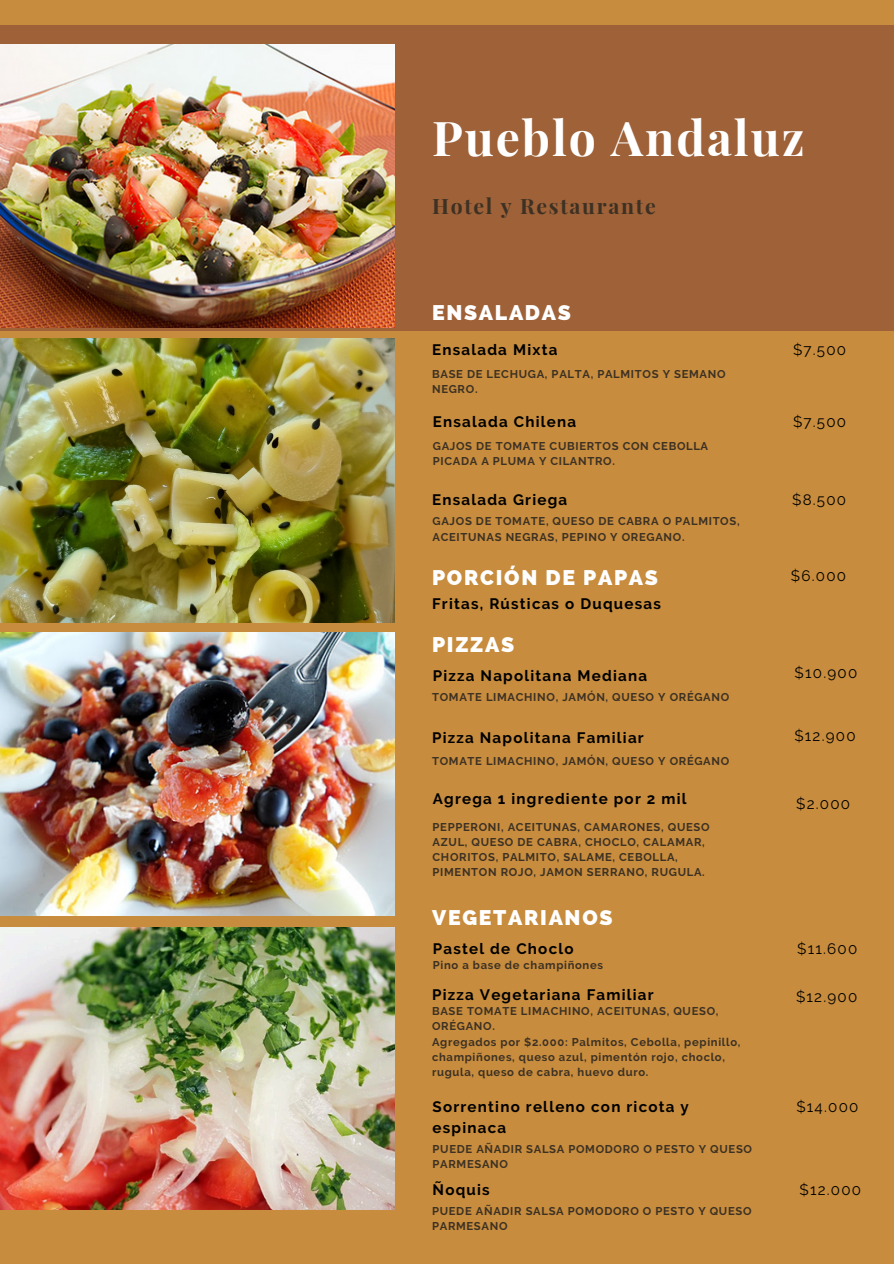
<style>
.page{position:relative;width:894px;height:1264px;background:#fff}
.page>*{position:absolute;margin:0;border:0;box-sizing:border-box;transform-origin:0 0}
.t1{font:700 48px "Playfair Display";letter-spacing:.04em;color:#fff}
.t2{font:800 21.15px "Raleway";letter-spacing:.08em;color:#fff}
.t3{font:700 21.15px "Playfair Display";letter-spacing:.08em;color:#3d3124}
.t4{font:700 15.15px/20.9px "Raleway";letter-spacing:.08em;color:#000}
.t5{font:15.15px "Raleway";letter-spacing:.08em;color:#000}
.t6{font:700 11.25px/15.3px "Raleway";letter-spacing:.06em;color:#3d3124}
</style>
<div class="page">
<div style="left:0;top:0;width:893px;height:1263px;background:#c78c3d"></div>
<div style="left:0;top:25px;width:893px;height:305px;background:#9e6138"></div>
<img style="left:0;top:45px;width:394px;height:282px">
<img style="left:0;top:338px;width:394px;height:284px">
<img style="left:0;top:632px;width:394px;height:284px">
<img style="left:0;top:927px;width:394px;height:282px">
<p class="t1" style="left:432px;top:104px;width:374px">Pueblo Andaluz</p>
<h1 class="t3" style="left:432px;top:191px;width:225px">Hotel y Restaurante</h1>
<h3 class="t2" style="left:432px;top:300px;width:140px">ENSALADAS</h3>
<h2 class="t4" style="left:432px;top:339px;width:127px">Ensalada Mixta</h2>
<h4 class="t5" style="left:792px;top:341px;width:55px">$7.500</h4>
<h5 class="t6" style="left:432px;top:367px;width:295px">BASE DE LECHUGA, PALTA, PALMITOS Y SEMANO<br>NEGRO.</h5>
<h6 class="t4" style="left:432px;top:411px;width:145px">Ensalada Chilena</h6>
<h4 class="t5" style="left:792px;top:412px;width:55px">$7.500</h4>
<h5 class="t6" style="left:432px;top:438px;width:277px">GAJOS DE TOMATE CUBIERTOS CON CEBOLLA<br>PICADA A PLUMA Y CILANTRO.</h5>
<p class="t4" style="left:432px;top:489px;width:136px">Ensalada Griega</p>
<h4 class="t6" style="left:432px;top:513px;width:308px">GAJOS DE TOMATE, QUESO DE CABRA O PALMITOS,<br>ACEITUNAS NEGRAS, PEPINO Y OREGANO.</h4>
<h2 class="t2" style="left:432px;top:564px;width:227px">PORCIÓN DE PAPAS</h2>
<h4 class="t4" style="left:432px;top:593px;width:230px">Fritas, Rústicas o Duquesas</h4>
<h6 class="t2" style="left:432px;top:631px;width:83px">PIZZAS</h6>
<h5 class="t4" style="left:432px;top:665px;width:216px">Pizza Napolitana Mediana</h5>
<h4 class="t6" style="left:432px;top:689px;width:298px">TOMATE LIMACHINO, JAMÓN, QUESO Y ORÉGANO</h4>
<h6 class="t4" style="left:432px;top:726px;width:213px">Pizza Napolitana Familiar</h6>
<h4 class="t6" style="left:432px;top:753px;width:298px">TOMATE LIMACHINO, JAMÓN, QUESO Y ORÉGANO</h4>
<h6 class="t4" style="left:432px;top:787px;width:255px">Agrega 1 ingrediente por 2 mil</h6>
<h4 class="t6" style="left:432px;top:820px;width:278px">PEPPERONI, ACEITUNAS, CAMARONES, QUESO AZUL, QUESO DE CABRA, CHOCLO, CALAMAR, CHORITOS, PALMITO, SALAME, CEBOLLA, PIMENTON ROJO, JAMON SERRANO, RUGULA.</h4>
<h5 class="t2" style="left:432px;top:905px;width:182px">VEGETARIANOS</h5>
<p class="t4" style="left:432px;top:938px;width:142px">Pastel de Choclo</p>
<h4 class="t6" style="left:432px;top:957px;width:172px">Pino a base de champiñones</h4>
<h6 class="t4" style="left:432px;top:984px;width:223px">Pizza Vegetariana Familiar</h6>
<h4 class="t6" style="left:432px;top:1003px;width:288px">BASE TOMATE LIMACHINO, ACEITUNAS, QUESO,<br>ORÉGANO.</h4>
<h5 class="t6" style="left:432px;top:1033px;width:310px">Agregados por $2.000: Palmitos, Cebolla, pepinillo, champiñones, queso azul, pimentón rojo, choclo, rugula, queso de cabra, huevo duro.</h5>
<h2 class="t4" style="left:432px;top:1096px;width:258px">Sorrentino relleno con ricota y espinaca</h2>
<h4 class="t6" style="left:432px;top:1140px;width:321px">PUEDE AÑADIR SALSA POMODORO O PESTO Y QUESO<br>PARMESANO</h4>
<h2 class="t4" style="left:432px;top:1179px;width:59px">Ñoquis</h2>
<p class="t6" style="left:432px;top:1202px;width:321px">PUEDE AÑADIR SALSA POMODORO O PESTO Y QUESO<br>PARMESANO</p>
<h5 class="t5" style="left:791px;top:490px;width:56px">$8.500</h5>
<h5 class="t5" style="left:790px;top:567px;width:57px">$6.000</h5>
<h5 class="t5" style="left:794px;top:663px;width:64px">$10.900</h5>
<h5 class="t5" style="left:794px;top:726px;width:63px">$12.900</h5>
<h6 class="t5" style="left:796px;top:795px;width:55px">$2.000</h6>
<h5 class="t5" style="left:797px;top:939px;width:62px">$11.600</h5>
<h6 class="t5" style="left:795px;top:987px;width:63px">$12.900</h6>
<h4 class="t5" style="left:796px;top:1097px;width:64px">$14.000</h4>
<h5 class="t5" style="left:799px;top:1180px;width:63px">$12.000</h5>
</div>
